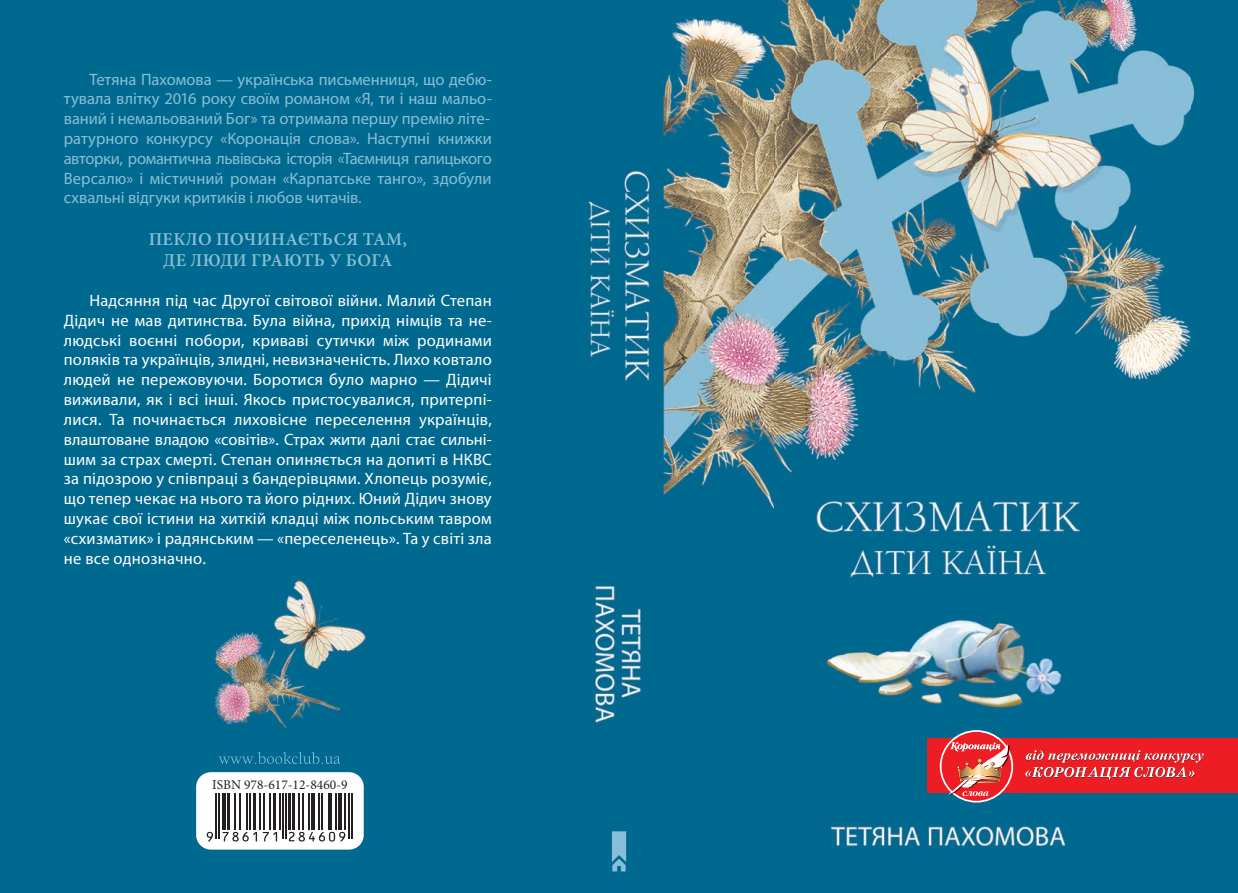
<style>
.page{position:relative;width:1238px;height:893px;background:#fff}
.page>*{position:absolute;margin:0;border:0;box-sizing:border-box;transform-origin:0 0}
.t1{font:600 18px/21.6px "Minion Pro";letter-spacing:.02em;color:#89bed6;text-align:center}
.t2{font:16.5px/19.8px "Myriad Pro";letter-spacing:.015em;color:#fff;text-align:justify}
.t3{font:16.5px/19.8px "Myriad Pro";color:#89bed6;text-align:justify}
.t4{font:13.5px "Minion Pro";color:#231f20}
</style>
<div class="page">
<img style="left:0;top:0;width:1237px;height:893px">
<div style="left:927px;top:739px;width:310px;height:54px;background:#ee1d23"></div>
<svg style="left:1025px;top:750px;width:178px;height:31px"></svg>
<svg style="left:939px;top:730px;width:74px;height:72px"></svg>
<div style="left:941px;top:732px;width:70px;height:69px;background:#ee1d23;border-radius:50%"></div>
<svg style="left:948px;top:742px;width:61px;height:54px"></svg>
<div style="left:196px;top:772px;width:168px;height:78px;background:#fff;border-radius:15px"></div>
<svg style="left:219px;top:752px;width:121px;height:12px"></svg>
<svg style="left:206px;top:794px;width:147px;height:48px"></svg>
<hr style="left:216px;top:793px;width:1px;height:46px;background:#231f20">
<hr style="left:219px;top:793px;width:1px;height:46px;background:#231f20">
<hr style="left:222px;top:793px;width:4px;height:37px;background:#231f20">
<hr style="left:227px;top:793px;width:3px;height:37px;background:#231f20">
<hr style="left:235px;top:793px;width:1px;height:37px;background:#231f20">
<hr style="left:239px;top:793px;width:1px;height:37px;background:#231f20">
<hr style="left:246px;top:793px;width:1px;height:37px;background:#231f20">
<hr style="left:249px;top:793px;width:1px;height:37px;background:#231f20">
<hr style="left:253px;top:793px;width:3px;height:37px;background:#231f20">
<hr style="left:259px;top:793px;width:1px;height:37px;background:#231f20">
<hr style="left:263px;top:793px;width:1px;height:37px;background:#231f20">
<hr style="left:269px;top:793px;width:1px;height:37px;background:#231f20">
<hr style="left:273px;top:793px;width:3px;height:37px;background:#231f20">
<hr style="left:279px;top:793px;width:1px;height:37px;background:#231f20">
<hr style="left:282px;top:793px;width:1px;height:46px;background:#231f20">
<hr style="left:285px;top:793px;width:1px;height:46px;background:#231f20">
<hr style="left:288px;top:793px;width:2px;height:37px;background:#231f20">
<hr style="left:292px;top:793px;width:3px;height:37px;background:#231f20">
<hr style="left:298px;top:793px;width:1px;height:37px;background:#231f20">
<hr style="left:302px;top:793px;width:1px;height:37px;background:#231f20">
<hr style="left:308px;top:793px;width:1px;height:37px;background:#231f20">
<hr style="left:311px;top:793px;width:4px;height:37px;background:#231f20">
<hr style="left:318px;top:793px;width:1px;height:37px;background:#231f20">
<hr style="left:321px;top:793px;width:1px;height:37px;background:#231f20">
<hr style="left:328px;top:793px;width:4px;height:37px;background:#231f20">
<hr style="left:335px;top:793px;width:1px;height:37px;background:#231f20">
<hr style="left:338px;top:793px;width:4px;height:37px;background:#231f20">
<hr style="left:344px;top:793px;width:1px;height:37px;background:#231f20">
<hr style="left:348px;top:793px;width:1px;height:46px;background:#231f20">
<hr style="left:351px;top:793px;width:1px;height:46px;background:#231f20">
<svg style="left:207px;top:832px;width:6px;height:9px"></svg>
<svg style="left:222px;top:832px;width:35px;height:9px"></svg>
<svg style="left:263px;top:832px;width:14px;height:9px"></svg>
<svg style="left:289px;top:832px;width:56px;height:9px"></svg>
<svg style="left:612px;top:831px;width:14px;height:40px"></svg>
<p class="t3" style="left:64px;top:69px;width:429px;text-indent:26px">Тетяна Пахомова — українська письменниця, що дебю&shy;тувала влітку 2016 року своїм романом «Я, ти і наш мальо&shy;ваний і немальований Бог» та отримала першу премію літе&shy;ратурного конкурсу «Коронація слова». Наступні книжки авторки, романтична львівська історія «Таємниця галицького Версалю» і містичний роман «Карпатське танго», здобули схвальні відгуки критиків і любов читачів.</p>
<p class="t1" style="left:149px;top:228px;width:260px">ПЕКЛО ПОЧИНАЄТЬСЯ ТАМ,<br>ДЕ ЛЮДИ ГРАЮТЬ У БОГА</p>
<p class="t2" style="left:64px;top:290px;width:429px;text-indent:26px">Надсяння під час Другої світової війни. Малий Степан Дідич не мав дитинства. Була війна, прихід німців та не&shy;людські воєнні побори, криваві сутички між родинами поляків та українців, злидні, невизначеність. Лихо ковтало людей не пережовуючи. Боротися було марно — Дідичі виживали, як і всі інші. Якось пристосувалися, притерпі&shy;лися. Та починається лиховісне переселення українців, влаштоване владою «совітів». Страх жити далі стає сильні&shy;шим за страх смерті. Степан опиняється на допиті в НКВС за підозрою у співпраці з бандерівцями. Хлопець розуміє, що тепер чекає на нього та його рідних. Юний Дідич знову шукає свої істини на хиткій кладці між польським тавром «схизматик» і радянським — «переселенець». Та у світі зла не все однозначно.</p>
<p class="t4" style="left:212px;top:776px;width:137px">ISBN 978-617-12-8460-9</p>
</div>
